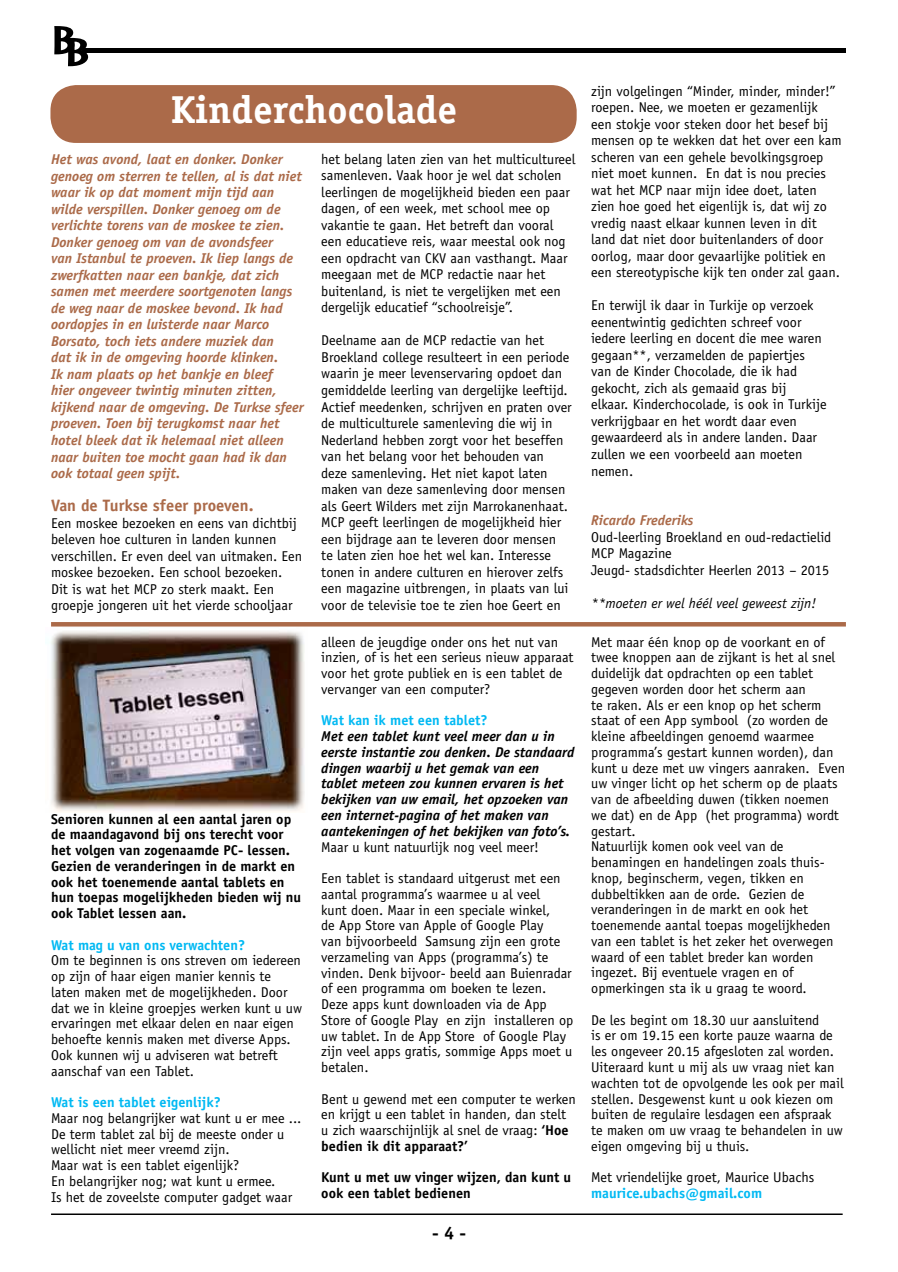
<style>
.page{position:relative;width:898px;height:1272px;background:#fff}
.page>*{position:absolute;margin:0;border:0;box-sizing:border-box;transform-origin:0 0}
.t1{font:700 39px "Officina Serif";color:#fff}
.t2{font:700 18px "Officina Sans";color:#000}
.t3{font:700 16.5px "Officina Sans";color:#ab6a49}
.t4{font:14.25px/15.8px "Officina Sans";color:#000}
.t5{font:italic 700 14.25px/16.5px "Officina Sans";color:#ab6a49}
.t6{font:700 14.25px/15.8px "Officina Sans";color:#000}
.t7{font:italic 700 14.25px/15.8px "Officina Sans";color:#000}
.t8{font:700 14.25px "Officina Sans";color:#00b9f3}
.t9{font:italic 14.25px "Officina Sans";color:#000}
.s1{font-weight:700}
</style>
<div class="page">
<div style="left:50px;top:85px;width:526px;height:58px;background:#ab6a49;border-radius:26px"></div>
<hr style="left:51px;top:1213px;width:791px;height:1px;background:#000">
<svg style="left:54px;top:26px;width:34px;height:40px"></svg>
<hr style="left:81px;top:49px;width:764px;height:4px;background:#000">
<hr style="left:51px;top:622px;width:794px;height:4px;background:#ab6a49">
<img style="left:51px;top:631px;width:254px;height:181px">
<h1 class="t1" style="left:171px;top:86px;width:288px">Kinderchocolade</h1>
<p class="t4" style="left:591px;top:83px;width:252px;line-height:16.5px">zijn volgelingen “Minder, minder, minder!” roepen. Nee, we moeten er gezamenlijk een stokje voor steken door het besef bij mensen op te wekken dat het over een kam scheren van een gehele bevolkingsgroep niet moet kunnen. En dat is nou precies wat het MCP naar mijn idee doet, laten zien hoe goed het eigenlijk is, dat wij zo vredig naast elkaar kunnen leven in dit land dat niet door buitenlanders of door oorlog, maar door gevaarlijke politiek en een stereotypische kijk ten onder zal gaan.</p>
<p class="t4" style="left:591px;top:297px;width:237px;line-height:16.5px">En terwijl ik daar in Turkije op verzoek eenentwintig gedichten schreef voor iedere leerling en docent die mee waren gegaan**, verzamelden de papiertjes van de Kinder Chocolade, die ik had gekocht, zich als gemaaid gras bij elkaar. Kinderchocolade, is ook in Turkije verkrijgbaar en het wordt daar even gewaardeerd als in andere landen. Daar zullen we een voorbeeld aan moeten nemen.</p>
<p class="t5" style="left:591px;top:512px;width:104px">Ricardo Frederiks</p>
<p class="t4" style="left:591px;top:528px;width:241px;line-height:16.5px">Oud-leerling Broekland en oud-redactielid<br>MCP Magazine<br>Jeugd- stadsdichter Heerlen 2013 – 2015</p>
<p class="t9" style="left:591px;top:594px;width:226px">**moeten er wel héél veel geweest zijn!</p>
<p class="t4" style="left:321px;top:151px;width:255px;line-height:16.5px">het belang laten zien van het multicultureel samenleven. Vaak hoor je wel dat scholen leerlingen de mogelijkheid bieden een paar dagen, of een week, met school mee op vakantie te gaan. Het betreft dan vooral een educatieve reis, waar meestal ook nog een opdracht van CKV aan vasthangt. Maar meegaan met de MCP redactie naar het buitenland, is niet te vergelijken met een dergelijk educatief “schoolreisje”.</p>
<p class="t4" style="left:321px;top:332px;width:252px;line-height:16.5px">Deelname aan de MCP redactie van het Broekland college resulteert in een periode waarin je meer levenservaring opdoet dan gemiddelde leerling van dergelijke leeftijd.<br>Actief meedenken, schrijven en praten over de multiculturele samenleving die wij in Nederland hebben zorgt voor het beseffen van het belang voor het behouden van deze samenleving. Het niet kapot laten maken van deze samenleving door mensen als Geert Wilders met zijn Marrokanenhaat.<br>MCP geeft leerlingen de mogelijkheid hier een bijdrage aan te leveren door mensen<br>te laten zien hoe het wel kan. Interesse tonen in andere culturen en hierover zelfs een magazine uitbrengen, in plaats van lui voor de televisie toe te zien hoe Geert en</p>
<p class="t5" style="left:51px;top:151px;width:254px">Het was avond, laat en donker. Donker genoeg om sterren te tellen, al is dat niet waar ik op dat moment mijn tijd aan wilde verspillen. Donker genoeg om de verlichte torens van de moskee te zien.<br>Donker genoeg om van de avondsfeer<br>van Istanbul te proeven. Ik liep langs de zwerfkatten naar een bankje, dat zich samen met meerdere soortgenoten langs de weg naar de moskee bevond. Ik had oordopjes in en luisterde naar Marco Borsato, toch iets andere muziek dan<br>dat ik in de omgeving hoorde klinken.<br>Ik nam plaats op het bankje en bleef<br>hier ongeveer twintig minuten zitten, kijkend naar de omgeving. De Turkse sfeer proeven. Toen bij terugkomst naar het hotel bleek dat ik helemaal niet alleen naar buiten toe mocht gaan had ik dan ook totaal geen spijt.</p>
<p class="t3" style="left:51px;top:495px;width:204px">Van de Turkse sfeer proeven.</p>
<p class="t4" style="left:51px;top:514px;width:252px;line-height:16.5px">Een moskee bezoeken en eens van dichtbij beleven hoe culturen in landen kunnen verschillen. Er even deel van uitmaken. Een moskee bezoeken. Een school bezoeken.<br>Dit is wat het MCP zo sterk maakt. Een groepje jongeren uit het vierde schooljaar</p>
<p class="t6" style="left:51px;top:810px;width:251px">Senioren kunnen al een aantal jaren op de maandagavond bij ons terecht voor het volgen van zogenaamde PC- lessen.<br>Gezien de veranderingen in de markt en ook het toenemende aantal tablets en hun toepas mogelijkheden bieden wij nu ook Tablet lessen aan.</p>
<p class="t8" style="left:51px;top:935px;width:195px">Wat mag u van ons verwachten?</p>
<p class="t4" style="left:51px;top:952px;width:252px">Om te beginnen is ons streven om iedereen op zijn of haar eigen manier kennis te laten maken met de mogelijkheden. Door dat we in kleine groepjes werken kunt u uw ervaringen met elkaar delen en naar eigen behoefte kennis maken met diverse Apps.<br>Ook kunnen wij u adviseren wat betreft aanschaf van een Tablet.</p>
<p class="t8" style="left:51px;top:1093px;width:171px">Wat is een tablet eigenlijk?</p>
<p class="t4" style="left:51px;top:1110px;width:252px">Maar nog belangrijker wat kunt u er mee ...<br>De term tablet zal bij de meeste onder u wellicht niet meer vreemd zijn.<br>Maar wat is een tablet eigenlijk?<br>En belangrijker nog; wat kunt u ermee.<br>Is het de zoveelste computer gadget waar</p>
<p class="t4" style="left:321px;top:634px;width:254px">alleen de jeugdige onder ons het nut van inzien, of is het een serieus nieuw apparaat voor het grote publiek en is een tablet de vervanger van een computer?</p>
<p class="t8" style="left:321px;top:711px;width:168px">Wat kan ik met een tablet?</p>
<p class="t7" style="left:321px;top:728px;width:254px">Met een tablet kunt veel meer dan u in eerste instantie zou denken. De standaard dingen waarbij u het gemak van een tablet meteen zou kunnen ervaren is het bekijken van uw email, het opzoeken van een internet-pagina of het maken van aantekeningen of het bekijken van foto’s.</p>
<p class="t4" style="left:321px;top:838px;width:219px">Maar u kunt natuurlijk nog veel meer!</p>
<p class="t4" style="left:321px;top:870px;width:253px">Een tablet is standaard uitgerust met een aantal programma’s waarmee u al veel<br>kunt doen. Maar in een speciale winkel,<br>de App Store van Apple of Google Play<br>van bijvoorbeeld Samsung zijn een grote verzameling van Apps (programma’s) te vinden. Denk bijvoor- beeld aan Buienradar of een programma om boeken te lezen.<br>Deze apps kunt downloaden via de App Store of Google Play en zijn installeren op uw tablet. In de App Store of Google Play zijn veel apps gratis, sommige Apps moet u betalen.</p>
<p class="t4" style="left:321px;top:1090px;width:256px">Bent u gewend met een computer te werken en krijgt u een tablet in handen, dan stelt u zich waarschijnlijk al snel de vraag: <span class="s1">‘Hoe bedien ik dit apparaat?’</span></p>
<p class="t6" style="left:321px;top:1169px;width:251px">Kunt u met uw vinger wijzen, dan kunt u ook een tablet bedienen</p>
<p class="t2" style="left:432px;top:1221px;width:35px">- 4 -</p>
<p class="t4" style="left:591px;top:634px;width:255px">Met maar één knop op de voorkant en of twee knoppen aan de zijkant is het al snel duidelijk dat opdrachten op een tablet gegeven worden door het scherm aan<br>te raken. Als er een knop op het scherm staat of een App symbool (zo worden de kleine afbeeldingen genoemd waarmee programma’s gestart kunnen worden), dan kunt u deze met uw vingers aanraken. Even uw vinger licht op het scherm op de plaats van de afbeelding duwen (tikken noemen we dat) en de App (het programma) wordt gestart.<br>Natuurlijk komen ook veel van de benamingen en handelingen zoals thuis&shy;knop, beginscherm, vegen, tikken en dubbeltikken aan de orde. Gezien de veranderingen in de markt en ook het toenemende aantal toepas mogelijkheden van een tablet is het zeker het overwegen waard of een tablet breder kan worden ingezet. Bij eventuele vragen en of opmerkingen sta ik u graag te woord.</p>
<p class="t4" style="left:591px;top:1012px;width:254px">De les begint om 18.30 uur aansluitend<br>is er om 19.15 een korte pauze waarna de les ongeveer 20.15 afgesloten zal worden.<br>Uiteraard kunt u mij als uw vraag niet kan wachten tot de opvolgende les ook per mail stellen. Desgewenst kunt u ook kiezen om buiten de regulaire lesdagen een afspraak te maken om uw vraag te behandelen in uw eigen omgeving bij u thuis.</p>
<p class="t4" style="left:591px;top:1169px;width:224px">Met vriendelijke groet, Maurice Ubachs</p>
<p class="t8" style="left:591px;top:1184px;width:172px">maurice.ubachs@gmail.com</p>
</div>
